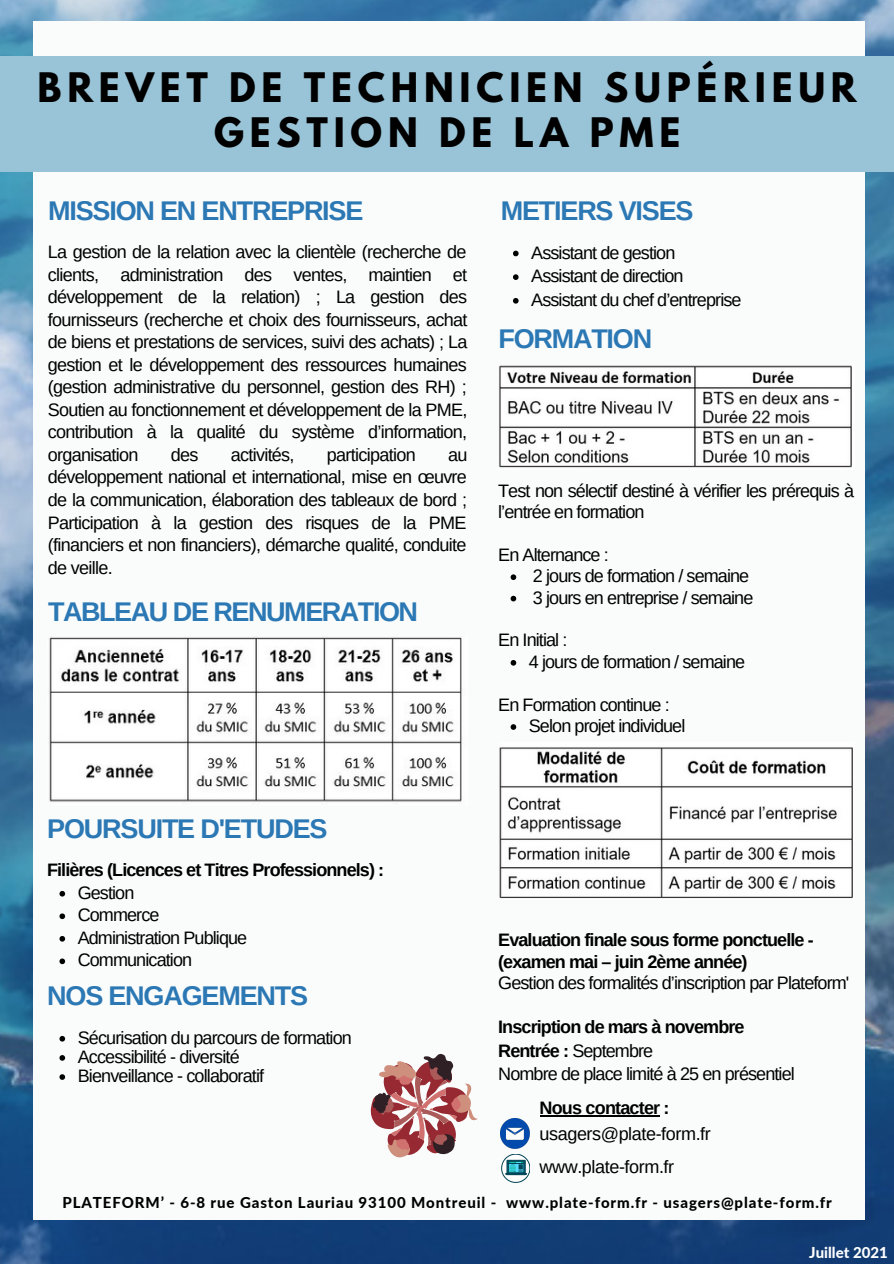
<style>
.page{position:relative;width:894px;height:1264px;background:#fff}
.page>*{position:absolute;margin:0;border:0;box-sizing:border-box;transform-origin:0 0}
.t1{font:700 36px "League Spartan";letter-spacing:.16em;color:#000}
.t2{font:700 27px "Arimo";letter-spacing:-.045em;color:#2b78b4}
.t3{font:18px/22.5px "Arimo";letter-spacing:-.05em;color:#000;text-align:justify}
.t4{font:700 18px "Arimo";letter-spacing:-.05em;color:#000}
.t5{font:18px "Arimo";letter-spacing:-.025em;color:#000}
.t6{font:800 15px "Lato";letter-spacing:.06em;color:#000}
.t7{font:800 15px "Lato";color:#fff}
.s1{font-weight:700}
</style>
<div class="page">
<img style="left:0;top:0;width:893px;height:1263px">
<div style="left:34px;top:22px;width:830px;height:1198px;background:#fafcfc"></div>
<div style="left:0;top:57px;width:893px;height:115px;background:#99c3d6"></div>
<svg style="left:510px;top:574px;width:6px;height:6px"></svg>
<svg style="left:510px;top:596px;width:6px;height:5px"></svg>
<svg style="left:510px;top:660px;width:6px;height:5px"></svg>
<svg style="left:510px;top:724px;width:6px;height:5px"></svg>
<svg style="left:370px;top:1054px;width:107px;height:102px"></svg>
<svg style="left:501px;top:1154px;width:28px;height:28px"></svg>
<svg style="left:59px;top:890px;width:6px;height:6px"></svg>
<svg style="left:59px;top:913px;width:6px;height:6px"></svg>
<svg style="left:59px;top:936px;width:6px;height:5px"></svg>
<svg style="left:59px;top:958px;width:6px;height:6px"></svg>
<img style="left:499px;top:747px;width:354px;height:151px">
<img style="left:499px;top:365px;width:353px;height:103px">
<img style="left:49px;top:636px;width:413px;height:166px">
<svg style="left:513px;top:251px;width:5px;height:5px"></svg>
<svg style="left:513px;top:274px;width:5px;height:6px"></svg>
<svg style="left:513px;top:298px;width:5px;height:5px"></svg>
<svg style="left:59px;top:1035px;width:6px;height:6px"></svg>
<svg style="left:59px;top:1055px;width:6px;height:5px"></svg>
<svg style="left:59px;top:1074px;width:6px;height:5px"></svg>
<img style="left:500px;top:1118px;width:29px;height:30px">
<hr style="left:539px;top:1115px;width:120px;height:1px;background:#000">
<p class="t1" style="left:38px;top:69px;width:820px">BREVET DE TECHNICIEN SUPÉRIEUR</p>
<p class="t1" style="left:214px;top:114px;width:467px">GESTION DE LA PME</p>
<p class="t2" style="left:48px;top:195px;width:316px">MISSION EN ENTREPRISE</p>
<p class="t3" style="left:48px;top:241px;width:421px">La gestion de la relation avec la clientèle (recherche de clients, administration des ventes, maintien et développement de la relation) ; La gestion des fournisseurs (recherche et choix des fournisseurs, achat de biens et prestations de services, suivi des achats) ; La gestion et le développement des ressources humaines (gestion administrative du personnel, gestion des RH) ; Soutien au fonctionnement et développement de la PME, contribution à la qualité du système d’information, organisation</p>
<p class="t3" style="left:171px;top:443px;width:29px">des</p>
<p class="t3" style="left:231px;top:443px;width:65px">activités,</p>
<p class="t3" style="left:327px;top:443px;width:90px">participation</p>
<p class="t3" style="left:48px;top:443px;width:421px;text-indent:400px">au développement national et international, mise en œuvre de la communication, élaboration des tableaux de bord ; Participation à la gestion des risques de la PME (financiers et non financiers), démarche qualité, conduite de veille.</p>
<p class="t2" style="left:48px;top:596px;width:371px">TABLEAU DE RENUMERATION</p>
<p class="t2" style="left:500px;top:195px;width:194px">METIERS VISES</p>
<p class="t3" style="left:531px;top:241px;width:146px">Assistant de gestion</p>
<p class="t3" style="left:531px;top:265px;width:154px">Assistant de direction</p>
<p class="t3" style="left:531px;top:288px;width:212px">Assistant du chef d’entreprise</p>
<p class="t2" style="left:498px;top:324px;width:155px">FORMATION</p>
<p class="t3" style="left:498px;top:479px;width:357px;line-height:21.5px">Test non sélectif destiné à vérifier les prérequis à l’entrée en formation</p>
<p class="t3" style="left:498px;top:543px;width:112px">En Alternance :</p>
<p class="t3" style="left:533px;top:564px;width:218px">2 jours de formation / semaine</p>
<p class="t3" style="left:533px;top:586px;width:222px">3 jours en entreprise / semaine</p>
<p class="t3" style="left:498px;top:629px;width:71px">En Initial :</p>
<p class="t3" style="left:528px;top:650px;width:218px">4 jours de formation / semaine</p>
<p class="t3" style="left:498px;top:693px;width:173px">En Formation continue :</p>
<p class="t3" style="left:528px;top:714px;width:158px">Selon projet individuel</p>
<p class="t2" style="left:47px;top:813px;width:282px">POURSUITE D'ETUDES</p>
<p class="t4" style="left:47px;top:860px;width:338px">Filières (Licences et Titres Professionnels) :</p>
<p class="t3" style="left:78px;top:881px;width:58px">Gestion</p>
<p class="t3" style="left:78px;top:903px;width:83px">Commerce</p>
<p class="t3" style="left:78px;top:926px;width:171px">Administration Publique</p>
<p class="t3" style="left:78px;top:948px;width:116px">Communication</p>
<p class="t2" style="left:47px;top:980px;width:262px">NOS ENGAGEMENTS</p>
<p class="t3" style="left:78px;top:1026px;width:275px">Sécurisation du parcours de formation</p>
<p class="t3" style="left:78px;top:1045px;width:163px">Accessibilité - diversité</p>
<p class="t3" style="left:78px;top:1064px;width:188px">Bienveillance - collaboratif</p>
<p class="t4" style="left:498px;top:929px;width:317px">Evaluation finale sous forme ponctuelle -</p>
<p class="t4" style="left:498px;top:951px;width:251px">(examen mai – juin 2ème année)</p>
<p class="t3" style="left:498px;top:971px;width:352px">Gestion des formalités d’inscription par Plateform'</p>
<p class="t4" style="left:498px;top:1016px;width:248px">Inscription de mars à novembre</p>
<p class="t3" style="left:498px;top:1039px;width:156px"><span class="s1">Rentrée :</span> Septembre</p>
<p class="t3" style="left:498px;top:1062px;width:298px">Nombre de place limité à 25 en présentiel</p>
<p class="t4" style="left:539px;top:1097px;width:131px">Nous contacter :</p>
<p class="t5" style="left:539px;top:1123px;width:173px">usagers@plate-form.fr</p>
<p class="t5" style="left:539px;top:1156px;width:136px">www.plate-form.fr</p>
<p class="t6" style="left:62px;top:1193px;width:770px">PLATEFORM’ - 6-8 rue Gaston Lauriau 93100 Montreuil - www.plate-form.fr - usagers@plate-form.fr</p>
<p class="t7" style="left:809px;top:1243px;width:80px">Juillet 2021</p>
</div>
